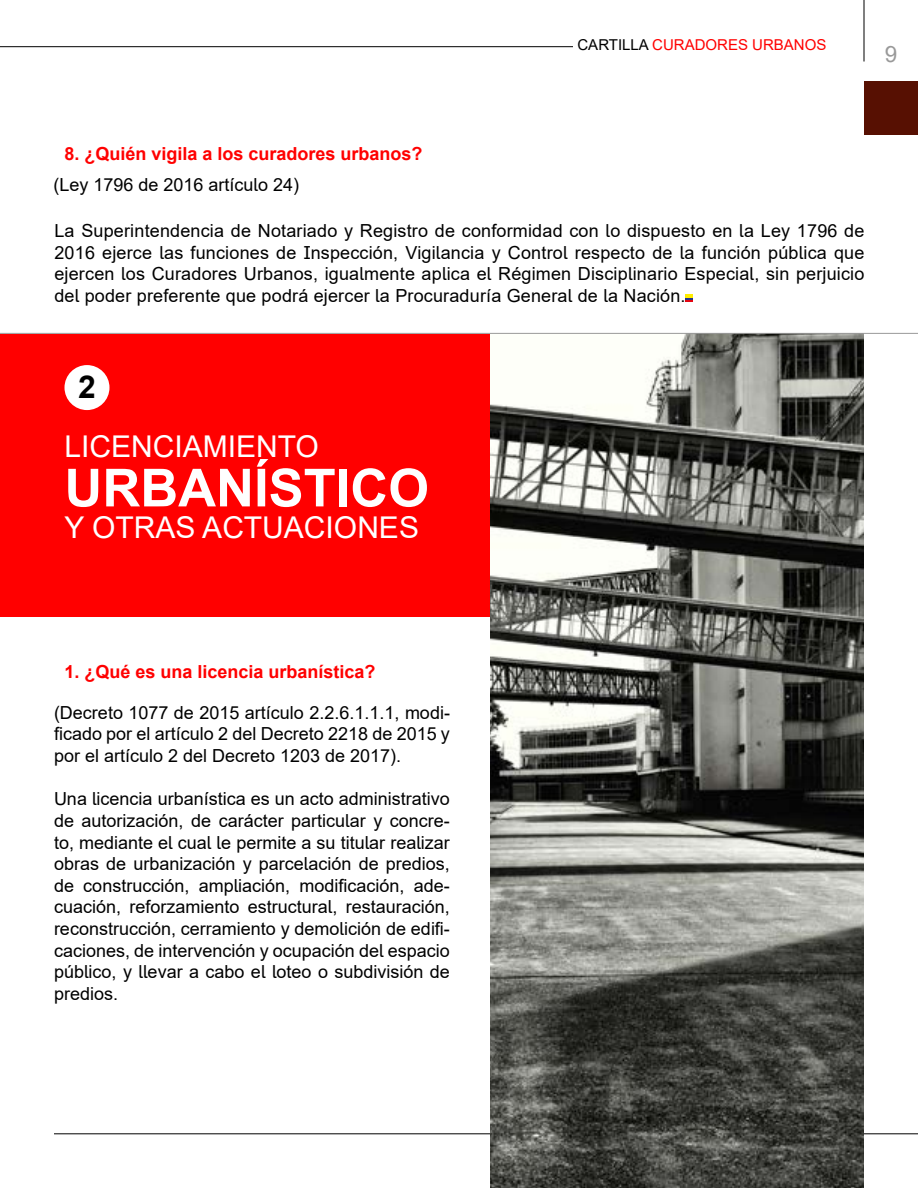
<style>
.page{position:relative;width:918px;height:1188px;background:#fff}
.page>*{position:absolute;margin:0;border:0;box-sizing:border-box;transform-origin:0 0}
.t1{font:700 52.5px "Arial";color:#fff}
.t2{font:700 31.5px "Arial";color:#000}
.t3{font:30px "Arial";color:#fff}
.t4{font:22.5px "Arial";color:#999}
.t5{font:18px/21.6px "Arial";color:#000;text-align:justify}
.t6{font:700 18px "Arial";color:#f00}
.t7{font:15px "Arial";color:#f00}
.s1{color:#000}
</style>
<div class="page">
<hr style="left:0;top:46px;width:573px;height:1px;background:#000">
<hr style="left:864px;top:0;width:1px;height:62px;background:#000">
<hr style="left:54px;top:1134px;width:864px;height:1px;background:#000">
<div style="left:864px;top:81px;width:54px;height:54px;background:#571002"></div>
<svg style="left:686px;top:294px;width:7px;height:8px"></svg>
<div style="left:0;top:334px;width:491px;height:283px;background:#f00"></div>
<img style="left:491px;top:334px;width:373px;height:854px">
<hr style="left:0;top:333px;width:918px;height:1px;background:#999">
<div style="left:64px;top:365px;width:46px;height:45px;background:#fff;border-radius:50%"></div>
<p class="t7" style="left:578px;top:35px;width:250px"><span class="s1">CARTILLA</span> CURADORES URBANOS</p>
<p class="t4" style="left:885px;top:39px;width:14px">9</p>
<p class="t6" style="left:64px;top:141px;width:360px">8. ¿Quién vigila a los curadores urbanos?</p>
<p class="t5" style="left:53px;top:174px;width:247px">(Ley 1796 de 2016 artículo 24)</p>
<p class="t5" style="left:54px;top:220px;width:812px">La Superintendencia de Notariado y Registro de conformidad con lo dispuesto en la Ley 1796 de 2016 ejerce las funciones de Inspección, Vigilancia y Control respecto de la función pública que ejercen los Curadores Urbanos, igualmente aplica el Régimen Disciplinario Especial, sin perjuicio del poder preferente que podrá ejercer la Procuraduría General de la Nación.</p>
<h2 class="t2" style="left:78px;top:364px;width:19px">2</h2>
<h3 class="t3" style="left:64px;top:426px;width:256px">LICENCIAMIENTO</h3>
<h1 class="t1" style="left:64px;top:451px;width:366px">URBANÍSTICO</h1>
<h3 class="t3" style="left:64px;top:506px;width:356px">Y OTRAS ACTUACIONES</h3>
<p class="t6" style="left:64px;top:659px;width:313px">1. ¿Qué es una licencia urbanística?</p>
<p class="t5" style="left:54px;top:701px;width:398px">(Decreto 1077 de 2015 artículo 2.2.6.1.1.1, modi&shy;ficado por el artículo 2 del Decreto 2218 de 2015 y por el artículo 2 del Decreto 1203 de 2017).</p>
<p class="t5" style="left:54px;top:788px;width:397px">Una licencia urbanística es un acto administrativo de autorización, de carácter particular y concre&shy;to, mediante el cual le permite a su titular realizar obras de urbanización y parcelación de predios, de construcción, ampliación, modificación, ade&shy;cuación, reforzamiento estructural, restauración, reconstrucción, cerramiento y demolición de edifi&shy;caciones, de intervención y ocupación del espacio público, y llevar a cabo el loteo o subdivisión de predios.</p>
</div>
